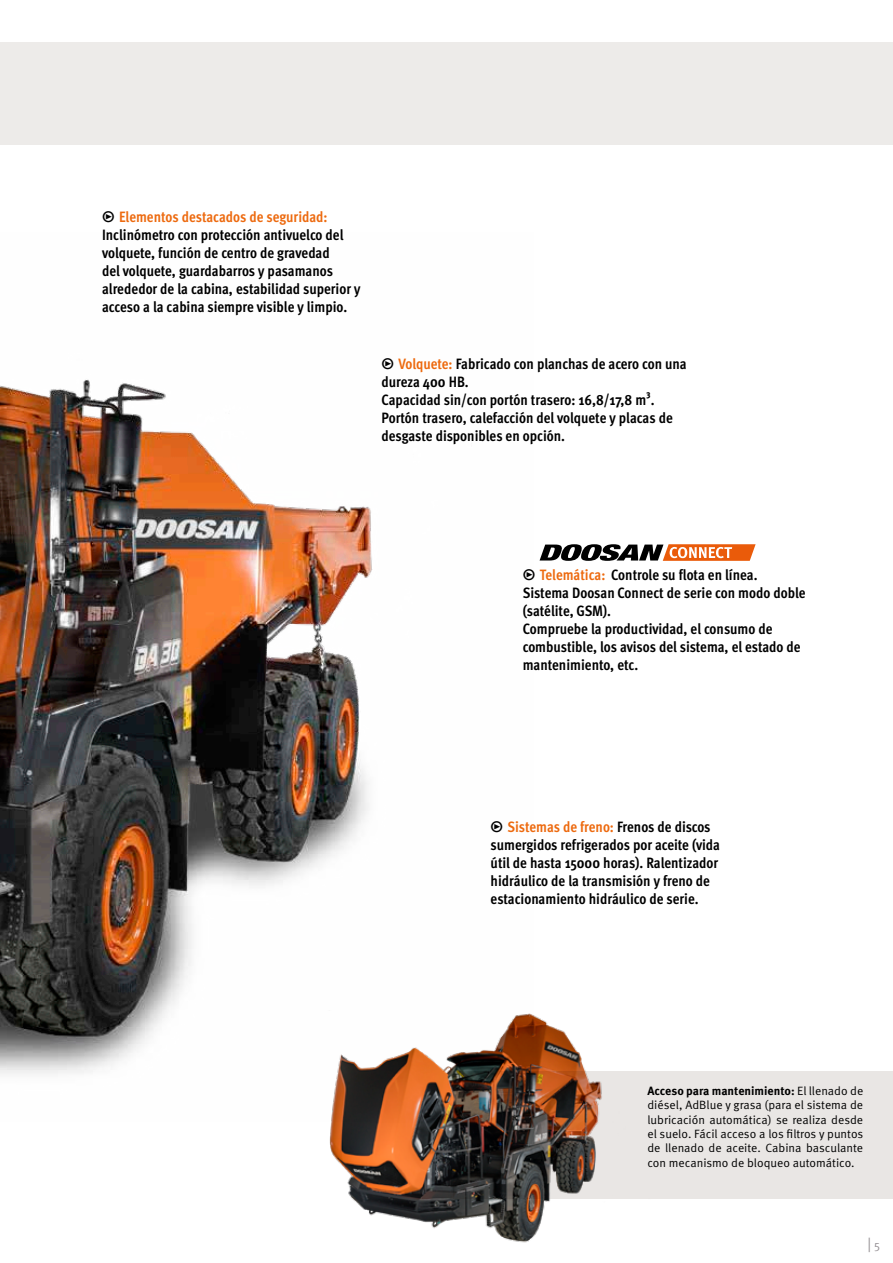
<style>
.page{position:relative;width:893px;height:1263px;background:#fff}
.page>*{position:absolute;margin:0;border:0;box-sizing:border-box;transform-origin:0 0}
.t1{font:700 condensed 15px/18px "Meta Pro";color:#000}
.t2{font:15px "Meta Pro Norm";color:#979296}
.t3{font:12px/14.4px "Meta Pro Norm";color:#000;text-align:justify}
.t4{font:700 12px "Meta Pro";color:#000}
.s1{color:#ed6a0f}
.s2{font-family:"Meta Pro Norm";font-weight:400}
.s3{font-size:12px}
</style>
<div class="page">
<div style="left:662px;top:1071px;width:231px;height:128px;background:#e9e6e4"></div>
<div style="left:0;top:43px;width:893px;height:102px;background:#edebe9"></div>
<img style="left:0;top:379px;width:373px;height:695px">
<img style="left:302px;top:1010px;width:360px;height:233px">
<svg style="left:540px;top:544px;width:216px;height:17px"></svg>
<p class="t1" style="left:102px;top:206px;width:260px">̮ <span class="s1">Elementos destacados de seguridad:<br></span>Inclinómetro con protección antivuelco del volquete, función de centro de gravedad<br>del volquete, guardabarros y pasamanos alrededor de la cabina, estabilidad superior y acceso a la cabina siempre visible y limpio.</p>
<p class="t1" style="left:382px;top:353px;width:307px">̮ <span class="s1">Volquete:</span> Fabricado con planchas de acero con una dureza 400 HB.<br>Capacidad sin/con portón trasero: 16,8/17,8 m³.<br>Portón trasero, calefacción del volquete y placas de desgaste disponibles en opción.</p>
<p class="t1" style="left:523px;top:565px;width:284px">̮ <span class="s1">Telemática:</span> Controle su flota en línea.<br>Sistema Doosan Connect de serie con modo doble (satélite, GSM).<br>Compruebe la productividad, el consumo de combustible, los avisos del sistema, el estado de mantenimiento, etc.</p>
<p class="t1" style="left:491px;top:817px;width:231px">̮ <span class="s1">Sistemas de freno:</span> Frenos de discos sumergidos refrigerados por aceite (vida útil de hasta 15000 horas). Ralentizador hidráulico de la transmisión y freno de estacionamiento hidráulico de serie.</p>
<p class="t4" style="left:647px;top:1081px;width:217px">Acceso para mantenimiento: <span class="s2">El llenado de</span></p>
<p class="t3" style="left:647px;top:1097px;width:217px">diésel, AdBlue y grasa (para el sistema de lubricación automática) se realiza desde el suelo. Fácil acceso a los filtros y puntos de llenado de aceite. Cabina basculante con mecanismo de bloqueo automático.</p>
<p class="t2" style="left:867px;top:1232px;width:14px">| <span class="s3">5</span></p>
</div>
